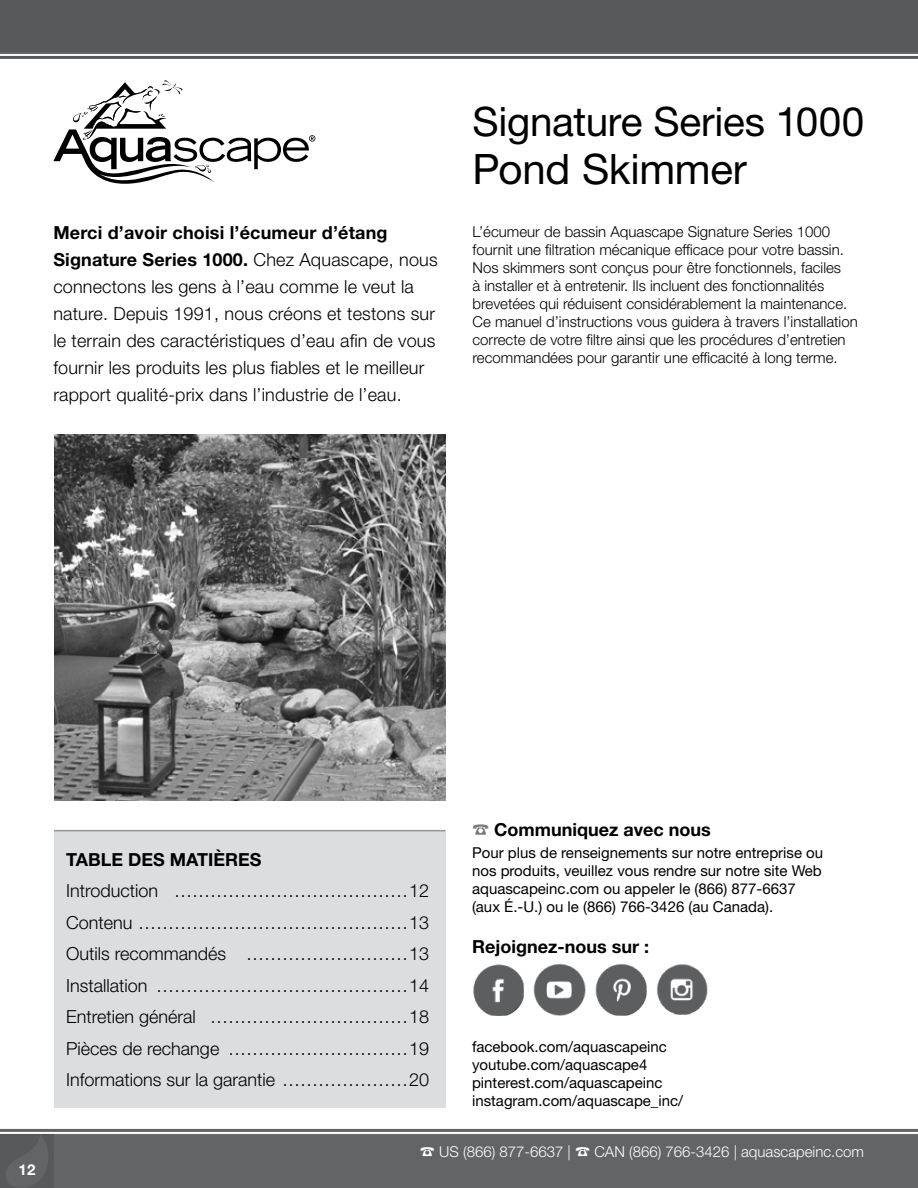
<style>
.page{position:relative;width:918px;height:1188px;background:#fff}
.page>*{position:absolute;margin:0;border:0;box-sizing:border-box;transform-origin:0 0}
.t1{font:42px "Helvetica Neue LT Std";letter-spacing:-.005em;color:#000}
.t2{font:40.5px "Helvetica Neue LT Std";letter-spacing:-.01em;color:#000}
.t3{font:300 18px/27px "Helvetica Neue LT Std";letter-spacing:.01em;color:#000}
.t4{font:700 18px "Helvetica Neue LT Std";color:#000}
.t5{font:300 15px/18px "Helvetica Neue LT Std";color:#000}
.t6{font:15px/18px "Helvetica Neue LT Std";color:#000}
.t7{font:300 15px "Helvetica Neue LT Std";color:#fff}
.t8{font:700 15px "Helvetica Neue LT Std";color:#fff}
.s1{font-weight:700}
.s2{color:#77787b}
</style>
<div class="page">
<div style="left:0;top:0;width:918px;height:54px;background:#58595b"></div>
<div style="left:0;top:53px;width:918px;height:6px;background:#f8f8f8"></div>
<hr style="left:0;top:53px;width:918px;height:1px;background:#58595b">
<hr style="left:0;top:56px;width:918px;height:3px;background:#58595b">
<div style="left:0;top:1134px;width:918px;height:54px;background:#636466"></div>
<div style="left:0;top:1129px;width:918px;height:6px;background:#f8f8f9"></div>
<hr style="left:0;top:1129px;width:918px;height:3px;background:#636466">
<hr style="left:0;top:1134px;width:918px;height:1px;background:#636466">
<div style="left:0;top:1134px;width:54px;height:54px;background:#58595b"></div>
<svg style="left:6px;top:1136px;width:42px;height:51px"></svg>
<img style="left:54px;top:434px;width:392px;height:366px">
<svg style="left:53px;top:80px;width:262px;height:104px"></svg>
<div style="left:54px;top:831px;width:392px;height:276px;background:#dcddde"></div>
<hr style="left:54px;top:830px;width:392px;height:1px;background:#939598">
<img style="left:473px;top:964px;width:50px;height:51px">
<img style="left:595px;top:964px;width:52px;height:51px">
<img style="left:534px;top:964px;width:51px;height:51px">
<img style="left:657px;top:964px;width:50px;height:50px">
<h2 class="t2" style="left:472px;top:97px;width:393px">Signature Series 1000</h2>
<h1 class="t1" style="left:472px;top:144px;width:276px">Pond Skimmer</h1>
<p class="t3" style="left:53px;top:219px;width:386px"><span class="s1">Merci d’avoir choisi l’écumeur d’étang Signature Series 1000.</span> Chez Aquascape, nous connectons les gens à l’eau comme le veut la nature. Depuis 1991, nous créons et testons sur le terrain des caractéristiques d’eau afin de vous fournir les produits les plus fiables et le meilleur rapport qualité-prix dans l’industrie de l’eau.</p>
<p class="t5" style="left:472px;top:223px;width:387px">L’écumeur de bassin Aquascape Signature Series 1000 fournit une filtration mécanique efficace pour votre bassin.<br>Nos skimmers sont conçus pour être fonctionnels, faciles<br>à installer et à entretenir. Ils incluent des fonctionnalités brevetées qui réduisent considérablement la maintenance.<br>Ce manuel d’instructions vous guidera à travers l’installation correcte de votre filtre ainsi que les procédures d’entretien recommandées pour garantir une efficacité à long terme.</p>
<p class="t8" style="left:19px;top:1160px;width:18px">12</p>
<p class="t4" style="left:66px;top:848px;width:197px">TABLE DES MATIÈRES</p>
<p class="t3" style="left:66px;top:875px;width:365px;line-height:31.5px;text-align:justify">Introduction …………………………………12<br>Contenu ………………………………………13<br>Outils recommandés ………………………13<br>Installation ……………………………………14<br>Entretien général ……………………………18<br>Pièces de rechange …………………………19<br>Informations sur la garantie …………………20</p>
<p class="t4" style="left:472px;top:819px;width:240px"><span class="s2">☎</span> Communiquez avec nous</p>
<p class="t6" style="left:472px;top:843px;width:353px">Pour plus de renseignements sur notre entreprise ou nos produits, veuillez vous rendre sur notre site Web aquascapeinc.com ou appeler le (866) 877-6637 (aux É.-U.) ou le (866) 766-3426 (au Canada).</p>
<p class="t4" style="left:472px;top:935px;width:179px">Rejoignez-nous sur :</p>
<p class="t6" style="left:472px;top:1038px;width:213px">facebook.com/aquascapeinc youtube.com/aquascape4 pinterest.com/aquascapeinc instagram.com/aquascape_inc/</p>
<p class="t7" style="left:420px;top:1143px;width:446px">☎ US (866) 877-6637 | ☎ CAN (866) 766-3426 | aquascapeinc.com</p>
</div>
